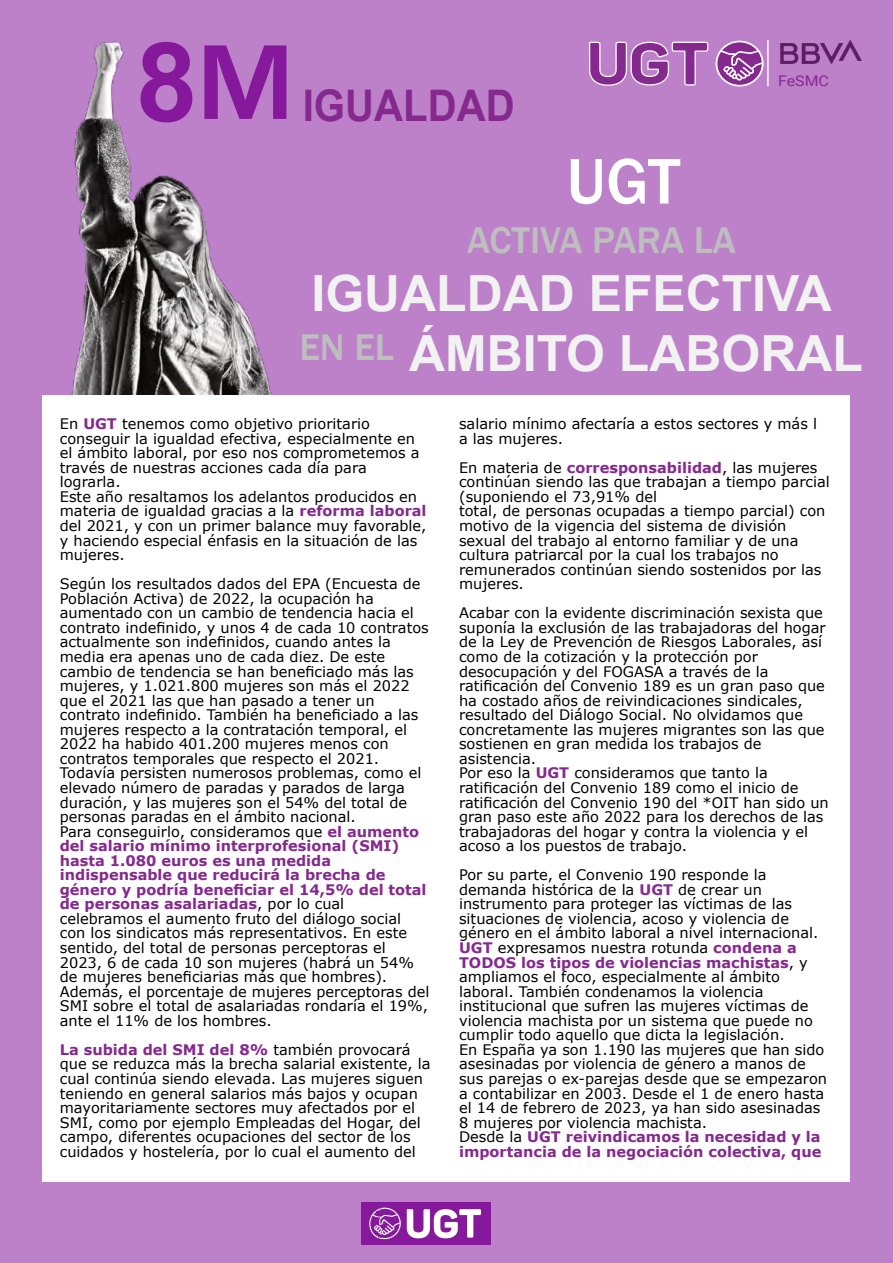
<style>
.page{position:relative;width:893px;height:1263px;background:#bd81ca}
.page>*{position:absolute;margin:0;border:0;box-sizing:border-box;transform-origin:0 0}
.t1{font:700 110.25px "Arial";color:#86189c}
.t2{font:500 66.75px "Franklin Gothic";color:#fff}
.t3{font:700 49.95px/60.3px "Arial";color:#f2f2f2}
.t4{font:700 43.5px "Arial";color:#85298e;scale:.92 1}
.t5{font:500 38.25px "Franklin Gothic";color:#bebebe}
.t6{font:14.85px "Roboto";color:#85298e;scale:1.08 1}
.t7{font:14.55px/14.5px "Verdana";color:#000}
.s1{font-family:"Eurostile"}
.s2{font-weight:700;color:#85298e}
</style>
<div class="page">
<div style="left:362px;top:1202px;width:129px;height:43px;background:#86189c"></div>
<svg style="left:369px;top:1207px;width:32px;height:32px"></svg>
<svg style="left:407px;top:1209px;width:74px;height:29px"></svg>
<img style="left:71px;top:41px;width:201px;height:354px">
<div style="left:43px;top:395px;width:807px;height:787px;background:#fff"></div>
<img style="left:780px;top:41px;width:81px;height:22px">
<hr style="left:767px;top:41px;width:2px;height:45px;background:#fff">
<svg style="left:589px;top:41px;width:120px;height:45px"></svg>
<svg style="left:715px;top:41px;width:49px;height:46px"></svg>
<h1 class="t1" style="left:136px;top:41px;width:158px">8<span class="s1">M</span></h1>
<h3 class="t4" style="left:303px;top:89px;width:232px">IGUALDAD</h3>
<h2 class="t2" style="left:566px;top:157px;width:115px">UGT</h2>
<h3 class="t5" style="left:467px;top:227px;width:270px">ACTIVA PARA LA</h3>
<p class="t6" style="left:778px;top:75px;width:48px">FeSMC</p>
<h3 class="t3" style="left:409px;top:268px;width:455px;text-indent:-98px">IGUALDAD EFECTIVA<br>ÁMBITO LABORAL</h3>
<h3 class="t5" style="left:299px;top:333px;width:96px">EN EL</h3>
<p class="t7" style="left:60px;top:418px;width:368px">En <span class="s2">UGT</span> tenemos como objetivo prioritario conseguir la igualdad efectiva, especialmente en el ámbito laboral, por eso nos comprometemos a través de nuestras acciones cada día para lograrla.<br>Este año resaltamos los adelantos producidos en materia de igualdad gracias a la <span class="s2">reforma laboral </span>del 2021, y con un primer balance muy favorable, y haciendo especial énfasis en la situación de las mujeres.</p>
<p class="t7" style="left:60px;top:578px;width:371px">Según los resultados dados del EPA (Encuesta de Población Activa) de 2022, la ocupación ha aumentado con un cambio de tendencia hacia el contrato indefinido, y unos 4 de cada 10 contratos actualmente son indefinidos, cuando antes la media era apenas uno de cada diez. De este cambio de tendencia se han beneficiado más las mujeres, y 1.021.800 mujeres son más el 2022 que el 2021 las que han pasado a tener un contrato indefinido. También ha beneficiado a las mujeres respecto a la contratación temporal, el 2022 ha habido 401.200 mujeres menos con contratos temporales que respecto el 2021.<br>Todavía persisten numerosos problemas, como el elevado número de paradas y parados de larga duración, y las mujeres son el 54% del total de personas paradas en el ámbito nacional.<br>Para conseguirlo, consideramos que <span class="s2">el aumento del salario mínimo interprofesional (SMI) hasta 1.080 euros es una medida indispensable que reducirá la brecha de género y podría beneficiar el 14,5% del total de personas asalariadas</span>, por lo cual celebramos el aumento fruto del diálogo social con los sindicatos más representativos. En este sentido, del total de personas perceptoras el 2023, 6 de cada 10 son mujeres (habrá un 54% de mujeres beneficiarias más que hombres).<br>Además, el porcentaje de mujeres perceptoras del SMI sobre el total de asalariadas rondaría el 19%, ante el 11% de los hombres.</p>
<p class="t7" style="left:60px;top:1043px;width:372px"><span class="s2">La subida del SMI del 8%</span> también provocará que se reduzca más la brecha salarial existente, la cual continúa siendo elevada. Las mujeres siguen teniendo en general salarios más bajos y ocupan mayoritariamente sectores muy afectados por el SMI, como por ejemplo Empleadas del Hogar, del campo, diferentes ocupaciones del sector de los cuidados y hostelería, por lo cual el aumento del</p>
<p class="t7" style="left:459px;top:418px;width:359px">salario mínimo afectaría a estos sectores y más l a las mujeres.</p>
<p class="t7" style="left:459px;top:461px;width:372px">En materia de <span class="s2">corresponsabilidad</span>, las mujeres continúan siendo las que trabajan a tiempo parcial (suponiendo el 73,91% del<br>total, de personas ocupadas a tiempo parcial) con motivo de la vigencia del sistema de división sexual del trabajo al entorno familiar y de una cultura patriarcal por la cual los trabajos no remunerados continúan siendo sostenidos por las mujeres.</p>
<p class="t7" style="left:459px;top:607px;width:371px">Acabar con la evidente discriminación sexista que suponía la exclusión de las trabajadoras del hogar de la Ley de Prevención de Riesgos Laborales, así como de la cotización y la protección por desocupación y del FOGASA a través de la ratificación del Convenio 189 es un gran paso que ha costado años de reivindicaciones sindicales, resultado del Diálogo Social. No olvidamos que concretamente las mujeres migrantes son las que sostienen en gran medida los trabajos de asistencia.<br>Por eso la <span class="s2">UGT</span> consideramos que tanto la ratificación del Convenio 189 como el inicio de ratificación del Convenio 190 del *OIT han sido un gran paso este año 2022 para los derechos de las trabajadoras del hogar y contra la violencia y el acoso a los puestos de trabajo.</p>
<p class="t7" style="left:459px;top:869px;width:370px">Por su parte, el Convenio 190 responde la demanda histórica de la <span class="s2">UGT</span> de crear un instrumento para proteger las víctimas de las situaciones de violencia, acoso y violencia de género en el ámbito laboral a nivel internacional.<br><span class="s2">UGT</span> expresamos nuestra rotunda <span class="s2">condena a TODOS los tipos de violencias machistas</span>, y ampliamos el foco, especialmente al ámbito laboral. También condenamos la violencia institucional que sufren las mujeres víctimas de violencia machista por un sistema que puede no cumplir todo aquello que dicta la legislación.<br>En España ya son 1.190 las mujeres que han sido asesinadas por violencia de género a manos de sus parejas o ex-parejas desde que se empezaron a contabilizar en 2003. Desde el 1 de enero hasta el 14 de febrero de 2023, ya han sido asesinadas 8 mujeres por violencia machista.<br>Desde la <span class="s2">UGT reivindicamos la necesidad y la importancia de la negociación colectiva, que</span></p>
</div>
